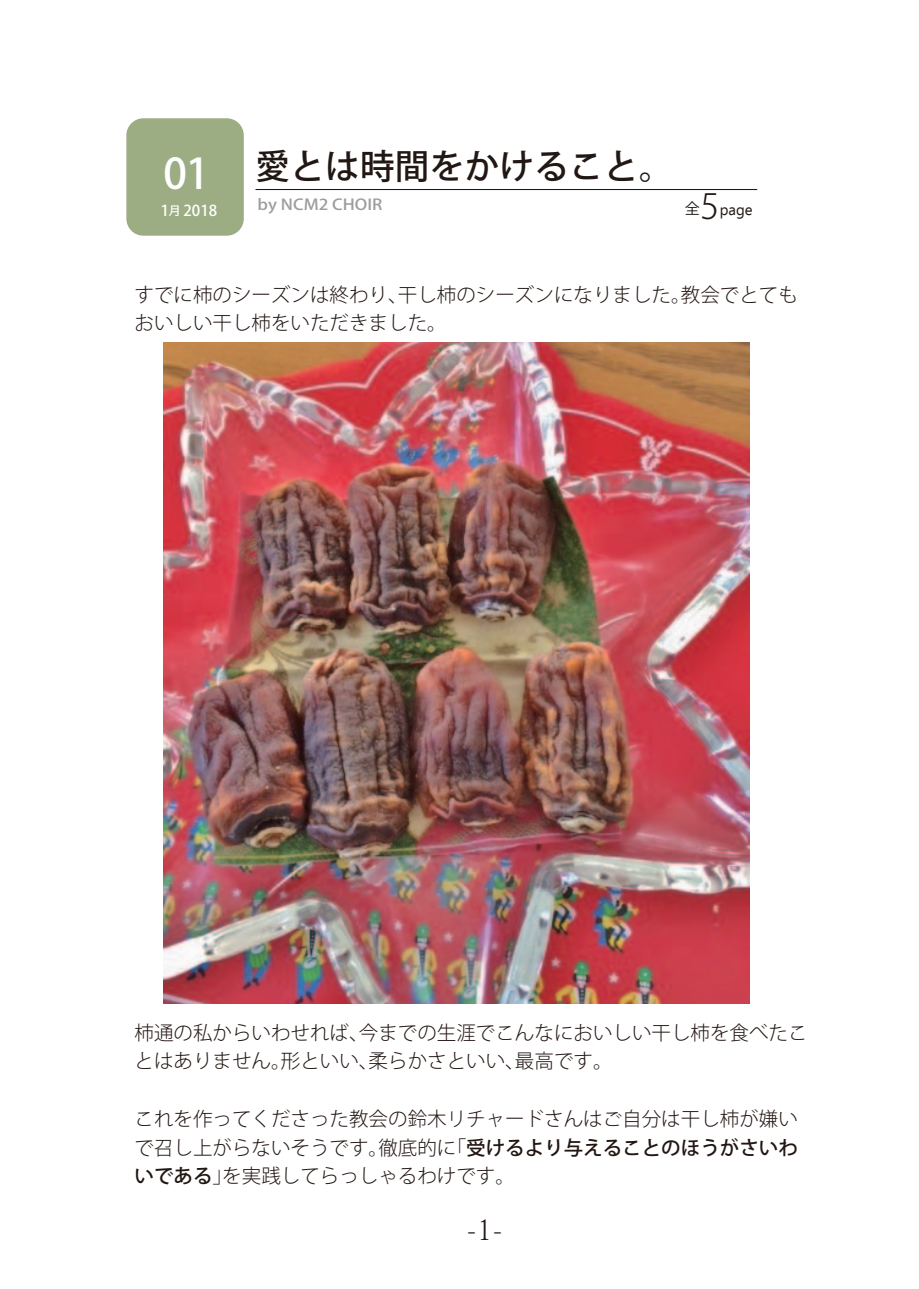
<style>
.page{position:relative;width:919px;height:1289px;background:#fff}
.page>*{position:absolute;margin:0;border:0;box-sizing:border-box;transform-origin:0 0}
.t1{font:500 41.85px "Koz Go Pro";color:#fff}
.t2{font:500 34.5px "Koz Go Pro";letter-spacing:.01em;color:#211814}
.t3{font:300 34.5px "Koz Go Pro";color:#211814}
.t4{font:200 28.5px "Koz Min Pr 6 N";color:#221612}
.t5{font:300 19.5px/28.5px "Koz Go Pro";color:#221612}
.t6{font:500 15px "Koz Go Pro";color:#9b9d9f;scale:1.15 1}
.t7{font:500 15px "Koz Go Pro";color:#fff;scale:1.05 1}
.t8{font:15px "Ebrima";color:#211814}
.t9{font:15px "Koz Go Pro";color:#211814}
.s1{font-size:12px}
.s2{font-weight:500}
</style>
<div class="page">
<div style="left:126px;top:118px;width:118px;height:118px;background:#9cac83;border-radius:17px"></div>
<hr style="left:255px;top:189px;width:502px;height:1px;background:#211814">
<img style="left:163px;top:343px;width:586px;height:660px">
<h1 class="t1" style="left:163px;top:147px;width:48px">01</h1>
<p class="t7" style="left:160px;top:200px;width:56px">1<span class="s1">月</span> 2018</p>
<h2 class="t2" style="left:255px;top:145px;width:419px">愛とは時間をかけること。</h2>
<p class="t6" style="left:258px;top:195px;width:110px">by NCM2 CHOIR</p>
<p class="t9" style="left:684px;top:199px;width:16px">全</p>
<h2 class="t3" style="left:700px;top:183px;width:20px">5</h2>
<p class="t8" style="left:719px;top:199px;width:34px">page</p>
<p class="t5" style="left:134px;top:280px;width:665px">すでに柿のシーズンは終わり、干し柿のシーズンになりました。教会でとてもおいしい干し柿をいただきました。</p>
<p class="t5" style="left:134px;top:1018px;width:674px">柿通の私からいわせれば、今までの生涯でこんなにおいしい干し柿を食べたことはありません。形といい、柔らかさといい、最高です。</p>
<p class="t5" style="left:134px;top:1104px;width:665px;text-align:justify">これを作ってくださった教会の鈴木リチャードさんはご自分は干し柿が嫌いで召し上がらないそうです。徹底的に「<span class="s2">受けるより与えることのほうがさいわいである</span>」を実践してらっしゃるわけです。</p>
<h3 class="t4" style="left:467px;top:1213px;width:37px">-1-</h3>
</div>
